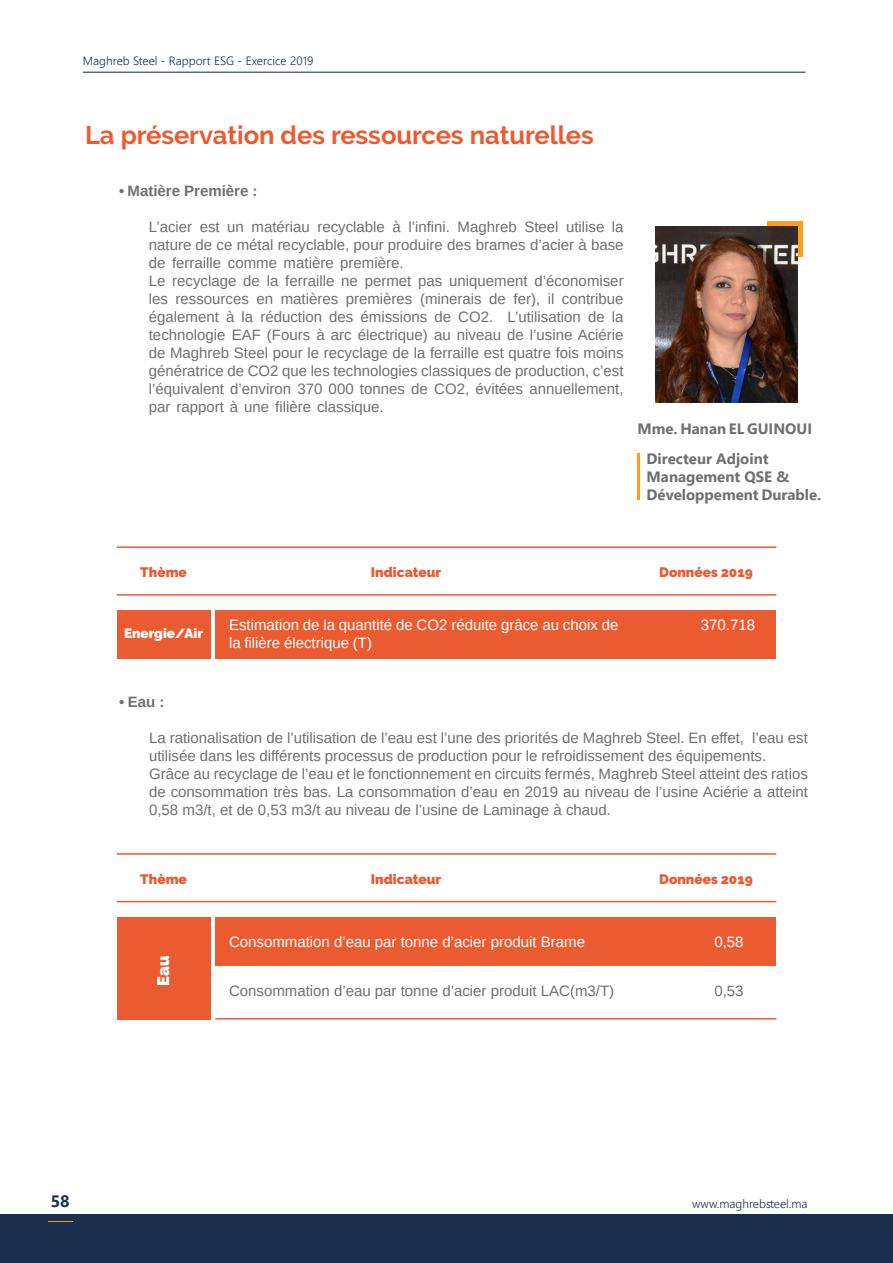
<style>
.page{position:relative;width:893px;height:1263px;background:#fff}
.page>*{position:absolute;margin:0;border:0;box-sizing:border-box;transform-origin:0 0}
.t1{font:700 25.5px "Raleway";color:#eb5b32}
.t2{font:900 16.5px "Raleway";color:#fff}
.t3{font:700 16.5px "Segoe UI";color:#1a2e50}
.t4{font:15px/18px "Arimo";color:#706f6f}
.t5{font:15px/18px "Arimo";color:#fff}
.t6{font:700 15px/29.8px "Segoe UI";color:#706f6f}
.t7{font:700 15px "Arimo";color:#706f6f}
.t8{font:900 13.65px "Raleway";color:#eb5b32}
.t9{font:900 13.5px "Raleway";color:#fff}
.t10{font:300 12px "Segoe UI";color:#1a2e50}
</style>
<div class="page">
<hr style="left:83px;top:72px;width:723px;height:1px;background:#1a2e50">
<div style="left:0;top:1214px;width:893px;height:49px;background:#1a2e50"></div>
<svg style="left:48px;top:1221px;width:24px;height:1px"></svg>
<div style="left:215px;top:610px;width:561px;height:49px;background:#eb5b32"></div>
<div style="left:117px;top:610px;width:94px;height:49px;background:#eb5b32"></div>
<hr style="left:117px;top:546px;width:659px;height:2px;background:#eb5b32">
<hr style="left:117px;top:594px;width:659px;height:2px;background:#eb5b32">
<div style="left:215px;top:917px;width:561px;height:49px;background:#eb5b32"></div>
<div style="left:117px;top:917px;width:94px;height:102px;background:#eb5b32"></div>
<hr style="left:117px;top:853px;width:659px;height:2px;background:#eb5b32">
<hr style="left:117px;top:901px;width:659px;height:1px;background:#eb5b32">
<hr style="left:215px;top:1018px;width:561px;height:1px;background:#eb5b32">
<img style="left:655px;top:226px;width:143px;height:176px">
<div style="left:798px;top:226px;width:5px;height:31px;background:#ff9e1a"></div>
<div style="left:767px;top:221px;width:36px;height:5px;background:#ff9e1a"></div>
<hr style="left:637px;top:453px;width:2px;height:47px;background:#ff9e1a">
<p class="t10" style="left:83px;top:50px;width:232px">Maghreb Steel - Rapport ESG - Exercice 2019</p>
<h1 class="t1" style="left:85px;top:120px;width:510px">La préservation des ressources naturelles</h1>
<p class="t7" style="left:119px;top:181px;width:140px">• Matière Première :</p>
<p class="t4" style="left:149px;top:218px;width:476px">L’acier est un matériau recyclable à l’infini. Maghreb Steel utilise la nature de ce métal recyclable, pour produire des brames d’acier à base de ferraille comme matière première.<br>Le recyclage de la ferraille ne permet pas uniquement d’économiser les ressources en matières premières (minerais de fer), il contribue également à la réduction des émissions de CO2. L’utilisation de la technologie EAF (Fours à arc électrique) au niveau de l’usine Aciérie de Maghreb Steel pour le recyclage de la ferraille est quatre fois moins génératrice de CO2 que les technologies classiques de production, c’est l’équivalent d’environ 370 000 tonnes de CO2, évitées annuellement, par rapport à une filière classique.</p>
<p class="t6" style="left:647px;top:413px;width:167px;text-indent:-9px">Mme. Hanan EL GUINOUI<br>Directeur Adjoint</p>
<p class="t6" style="left:647px;top:467px;width:176px;line-height:18px">Management QSE &amp;<br>Développement Durable.</p>
<p class="t8" style="left:140px;top:565px;width:48px">Thème</p>
<p class="t8" style="left:371px;top:565px;width:72px">Indicateur</p>
<p class="t8" style="left:659px;top:565px;width:95px">Données 2019</p>
<p class="t5" style="left:701px;top:616px;width:56px">370.718</p>
<p class="t5" style="left:229px;top:616px;width:391px">Estimation de la quantité de CO2 réduite grâce au choix de la filière électrique (T)</p>
<p class="t9" style="left:124px;top:625px;width:81px">Energie/Air</p>
<p class="t7" style="left:119px;top:691px;width:47px">• Eau :</p>
<p class="t4" style="left:149px;top:729px;width:660px">La rationalisation de l’utilisation de l’eau est l’une des priorités de Maghreb Steel. En effet, l’eau est utilisée dans les différents processus de production pour le refroidissement des équipements.<br>Grâce au recyclage de l’eau et le fonctionnement en circuits fermés, Maghreb Steel atteint des ratios de consommation très bas. La consommation d’eau en 2019 au niveau de l’usine Aciérie a atteint 0,58 m3/t, et de 0,53 m3/t au niveau de l’usine de Laminage à chaud.</p>
<p class="t8" style="left:140px;top:871px;width:48px">Thème</p>
<p class="t8" style="left:371px;top:871px;width:72px">Indicateur</p>
<p class="t8" style="left:659px;top:871px;width:95px">Données 2019</p>
<p class="t2" style="left:154px;top:985px;width:32px;rotate:-90deg">Eau</p>
<p class="t5" style="left:229px;top:933px;width:357px">Consommation d’eau par tonne d’acier produit Brame</p>
<p class="t4" style="left:229px;top:982px;width:387px">Consommation d’eau par tonne d’acier produit LAC(m3/T)</p>
<p class="t5" style="left:714px;top:933px;width:31px">0,58</p>
<p class="t4" style="left:714px;top:982px;width:31px">0,53</p>
<p class="t3" style="left:51px;top:1186px;width:20px">58</p>
<p class="t10" style="left:692px;top:1192px;width:117px">www.maghrebsteel.ma</p>
</div>
